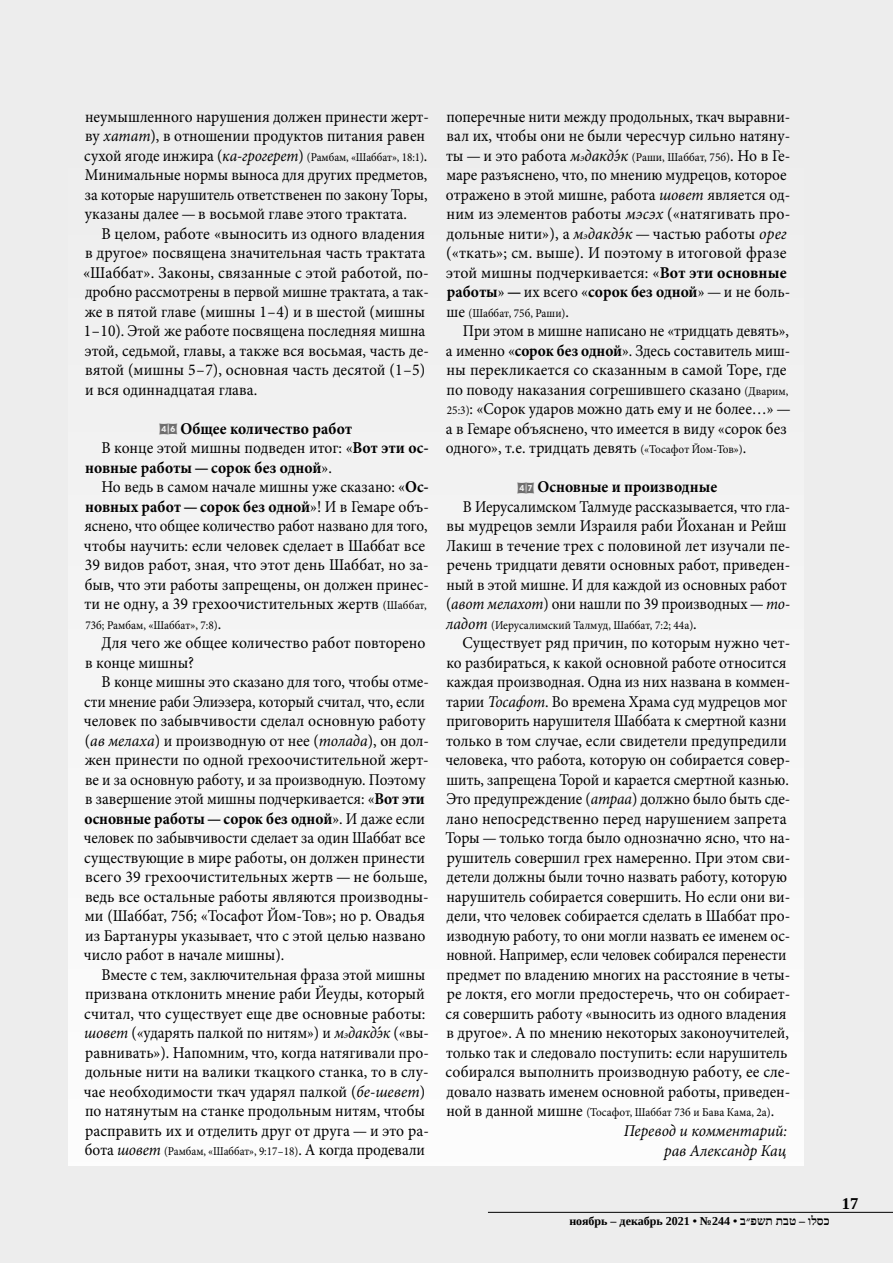
<style>
.page{position:relative;width:893px;height:1263px;background:#ededed}
.page>*{position:absolute;margin:0;border:0;box-sizing:border-box;transform-origin:0 0}
.Paragraph{font:16.5px/19.5px "Minion Pro";color:#000;scale:.94 1}
.Paragraph-2{font:16.5px/19.5px "Minion Pro";color:#000;scale:.95 1}
.Paragraph-3{font:16.5px/19.5px "Minion Pro";color:#000;scale:.93 1}
.Paragraph-4{font:16.5px/19.5px "Minion Pro";color:#000;scale:.96 1}
.Paragraph-5{font:16.5px/19.5px "Minion Pro";color:#000;scale:.92 1}
.Paragraph-6{font:700 16.5px/19.5px "Minion Pro";color:#000;scale:.94 1}
.Header5{font:700 16.5px "Minion Pro";color:#000;scale:.94 1}
.Paragraph-7{font:italic 16.5px/19.8px "Minion Pro";color:#000;text-align:right;scale:.94 1}
.t1{font:700 16.5px "Tinos";color:#000}
.Paragraph-8{font:12px "Minion Pro";color:#000;scale:.94 1}
.Paragraph-9{font:12px "Minion Pro";color:#000;scale:.93 1}
.t2{font:700 12px "Tinos";color:#000}
.s1{font-style:italic}
.s2{font-size:16.5px}
.s3{font-style:italic;font-size:16.5px}
.s4{font-family:"a Avante Titul Cm Fsh";font-weight:400;font-size:12px;color:#706f6f}
.s5{font-weight:400}
.s6{font-weight:700}
.s7{font-size:12px}
.s8{font-style:italic;font-size:10.5px}
.s9{font-family:"Candara"}
</style>
<div class="page">
<hr style="left:488px;top:1212px;width:405px;height:1px;background:#000">
<div style="left:68px;top:96px;width:736px;height:1069px;background:#f5f5f5"></div>
<p class="Paragraph" style="left:85px;top:107px;width:367px">неумышленного нарушения должен принести жерт&shy;ву <span class="s1">хатат</span>), в отношении продуктов питания равен</p>
<p class="Paragraph-9" style="left:84px;top:149px;width:371px"><span class="s2">сухой ягоде инжира (</span><span class="s3">ка-грогерет</span><span class="s2">)</span> (Рамбам, «Шаббат», 18:1)<span class="s2">.</span></p>
<p class="Paragraph-3" style="left:85px;top:165px;width:370px;text-align:justify">Минимальные нормы выноса для других предметов, за которые нарушитель ответственен по закону Торы, указаны далее — в восьмой главе этого трактата.</p>
<p class="Paragraph-4" style="left:83px;top:224px;width:362px;text-indent:18px">В целом, работе «выносить из одного владения в другое» посвящена значительная часть трактата «Шаббат». Законы, связанные с этой работой, по&shy;дробно рассмотрены в первой мишне трактата, а так&shy;же в пятой главе (мишны 1–4) и в шестой (мишны 1–10). Этой же работе посвящена последняя мишна этой, седьмой, главы, а также вся восьмая, часть де&shy;вятой (мишны 5–7), основная часть десятой (1–5) и вся одиннадцатая глава.</p>
<p class="Header5" style="left:159px;top:417px;width:206px"><span class="s4">46</span> Общее количество работ</p>
<p class="Paragraph-6" style="left:85px;top:438px;width:367px;text-indent:16px"><span class="s5">В конце этой мишны подведен итог: «</span>Вот эти ос&shy;новные работы — сорок без одной<span class="s5">».</span></p>
<p class="Paragraph" style="left:84px;top:477px;width:368px;text-indent:17px">Но ведь в самом начале мишны уже сказано: «<span class="s6">Ос&shy;новных работ—сорок без одной</span>»! И в Гемаре объ&shy;яснено, что общее количество работ названо для того, чтобы научить: если человек сделает в Шаббат все 39 видов работ, зная, что этот день Шаббат, но за&shy;быв, что эти работы запрещены, он должен принес&shy;ти не одну, а 39 грехоочистительных жертв <span class="s7">(Шаббат,</span></p>
<p class="Paragraph-8" style="left:85px;top:617px;width:146px">73б; Рамбам, «Шаббат», 7:8)<span class="s2">.</span></p>
<p class="Paragraph-2" style="left:85px;top:633px;width:360px;text-indent:16px">Для чего же общее количество работ повторено в конце мишны?</p>
<p class="Paragraph" style="left:84px;top:672px;width:368px;text-indent:18px">В конце мишны это сказано для того, чтобы отме&shy;сти мнение раби Элиэзера, который считал, что, если человек по забывчивости сделал основную работу (<span class="s1">ав мелаха</span>) и производную от нее (<span class="s1">толада</span>), он дол&shy;жен принести по одной грехоочистительной жерт&shy;ве и за основную работу, и за производную. Поэтому в завершение этой мишны подчеркивается: «<span class="s6">Вот эти основные работы—сорок без одной</span>». И даже если человек по забывчивости сделает за один Шаббат все существующие в мире работы, он должен принести всего 39 грехоочистительных жертв — не больше, ведь все остальные работы являются производны&shy;ми (Шаббат, 75б; «Тосафот Йом-Тов»; но р. Овадья из Бартануры указывает, что с этой целью названо число работ в начале мишны).</p>
<p class="Paragraph" style="left:84px;top:965px;width:368px;text-indent:18px">Вместе с тем, заключительная фраза этой мишны призвана отклонить мнение раби Йеуды, который считал, что существует еще две основные работы: <span class="s1">шовет</span> («ударять палкой по нитям») и <span class="s1">м</span><span class="s8">э</span><span class="s1">дакдэк</span><span class="s9">́</span> («вы&shy;равнивать»). Напомним, что, когда натягивали про&shy;дольные нити на валики ткацкого станка, то в слу&shy;чае необходимости ткач ударял палкой (<span class="s1">бе-шевет</span>) по натянутым на станке продольным нитям, чтобы расправить их и отделить друг от друга — и это ра-</p>
<p class="Paragraph-9" style="left:85px;top:1143px;width:367px"><span class="s2">бота</span> <span class="s3">шовет</span> (Рамбам, «Шаббат», 9:17–18)<span class="s2">. А когда продевали</span></p>
<p class="Paragraph-3" style="left:446px;top:107px;width:372px">поперечные нити между продольных, ткач выравни&shy;вал их, чтобы они не были чересчур сильно натяну&shy;ты — и это работа <span class="s1">м</span><span class="s8">э</span><span class="s1">дакдэк</span><span class="s9">́</span> <span class="s7">(Раши, Шаббат, 75б)</span>. Но в Ге&shy;маре разъяснено, что, по мнению мудрецов, которое отражено в этой мишне, работа <span class="s1">шовет</span> является од&shy;ним из элементов работы <span class="s1">мэсэх</span> («натягивать про&shy;дольные нити»), а <span class="s1">м</span><span class="s8">э</span><span class="s1">дакдэ</span><span class="s9">́</span><span class="s1">к</span> — частью работы <span class="s1">орег </span>(«ткать»; см. выше). И поэтому в итоговой фразе этой мишны подчеркивается: «<span class="s6">Вот эти основные работы</span>» <span class="s6">—</span> их всего «<span class="s6">сорок без одной</span>» — и не боль-</p>
<p class="Paragraph-8" style="left:446px;top:305px;width:132px"><span class="s2">ше</span> (Шаббат, 75б, Раши)<span class="s2">.</span></p>
<p class="Paragraph-3" style="left:446px;top:321px;width:372px;text-indent:17px">При этом в мишне написано не «тридцать девять», а именно «<span class="s6">сорок без одной</span>». Здесь составитель миш&shy;ны перекликается со сказанным в самой Торе, где по поводу наказания согрешившего сказано <span class="s7">(Дварим, 25:3)</span>: «Сорок ударов можно дать ему и не более…» — а в Гемаре объяснено, что имеется в виду «сорок без одного», т.е. тридцать девять <span class="s7">(«Тосафот Йом-Тов»)</span>.</p>
<p class="Header5" style="left:517px;top:475px;width:214px"><span class="s4">47</span> Основные и производные</p>
<p class="Paragraph-5" style="left:446px;top:497px;width:376px;text-indent:17px">В Иерусалимском Талмуде рассказывается, что гла&shy;вы мудрецов земли Израиля раби Йоханан и Рейш Лакиш в течение трех с половиной лет изучали пе&shy;речень тридцати девяти основных работ, приведен&shy;ный в этой мишне. И для каждой из основных работ (<span class="s1">авот мелахот</span>) они нашли по 39 производных—<span class="s1">то-</span></p>
<p class="Paragraph-8" style="left:446px;top:617px;width:268px"><span class="s3">ладот</span> (Иерусалимский Талмуд, Шаббат, 7:2; 44а)<span class="s2">.</span></p>
<p class="Paragraph-2" style="left:445px;top:633px;width:365px;text-indent:17px">Существует ряд причин, по которым нужно чет&shy;ко разбираться, к какой основной работе относится каждая производная. Одна из них названа в коммен&shy;тарии <span class="s1">Тосафот</span>. Во времена Храма суд мудрецов мог приговорить нарушителя Шаббата к смертной казни только в том случае, если свидетели предупредили человека, что работа, которую он собирается совер&shy;шить, запрещена Торой и карается смертной казнью.<br>Это предупреждение (<span class="s1">атраа</span>) должно было быть сде&shy;лано непосредственно перед нарушением запрета Торы — только тогда было однозначно ясно, что на&shy;рушитель совершил грех намеренно. При этом сви&shy;детели должны были точно назвать работу, которую нарушитель собирается совершить. Но если они ви&shy;дели, что человек собирается сделать в Шаббат про&shy;изводную работу, то они могли назвать ее именем ос&shy;новной. Например, если человек собирался перенести предмет по владению многих на расстояние в четы&shy;ре локтя, его могли предостеречь, что он собирает&shy;ся совершить работу «выносить из одного владения в другое». А по мнению некоторых законоучителей, только так и следовало поступить: если нарушитель собирался выполнить производную работу, ее сле&shy;довало назвать именем основной работы, приведен-</p>
<p class="Paragraph-8" style="left:446px;top:1104px;width:350px"><span class="s2">ной в данной мишне</span> (Тосафот, Шаббат 73б и Бава Кама, 2а)<span class="s2">.</span></p>
<p class="Paragraph-7" style="left:624px;top:1121px;width:175px">Перевод и комментарий: рав Александр Кац</p>
<p class="t2" style="left:569px;top:1213px;width:82px">ט–ולסכ ב ״ פשתת</p>
<p class="t2" style="left:666px;top:1213px;width:7px">•</p>
<p class="t2" style="left:678px;top:1213px;width:81px">2 4 וס לסכ –וס</p>
<p class="t2" style="left:808px;top:1213px;width:17px">•ב</p>
<p class="t2" style="left:766px;top:1213px;width:14px">טתב</p>
<p class="t2" style="left:789px;top:1213px;width:12px">ת״פש</p>
<p class="t1" style="left:842px;top:1192px;width:18px">17</p>
</div>
